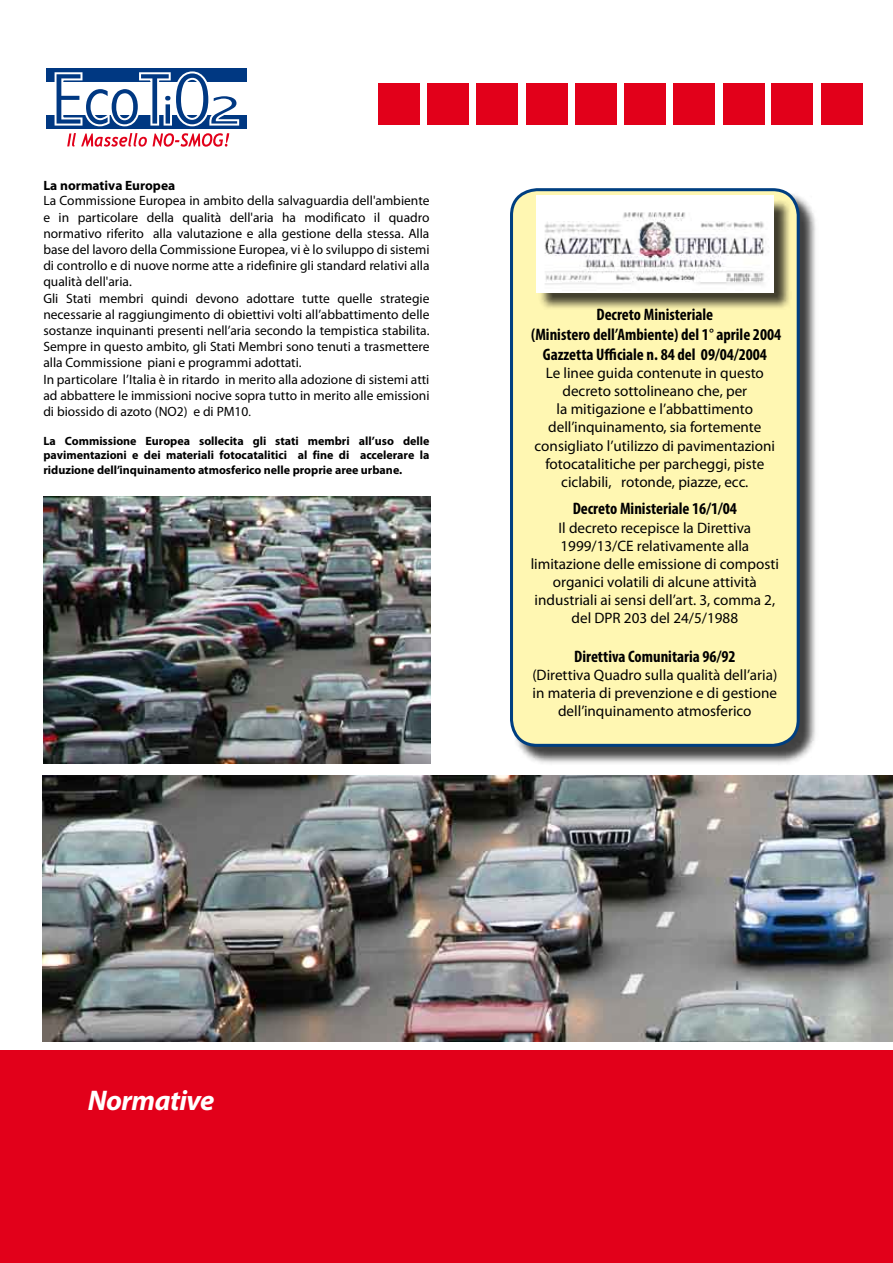
<style>
.page{position:relative;width:893px;height:1263px;background:#fff}
.page>*{position:absolute;margin:0;border:0;box-sizing:border-box;transform-origin:0 0}
.t1{font:italic 700 28.5px "Myriad Pro";letter-spacing:-.02em;color:#fff}
.t2{font:700 condensed 16.65px/20px "Myriad Pro";color:#000;text-align:center}
.t3{font:15.15px/18.1px "Myriad Pro";color:#000;text-align:center}
.t4{font:13.5px/16.2px "Myriad Pro";color:#000}
.t5{font:700 13.5px "Myriad Pro";color:#000}
.t6{font:700 12px/14.4px "Myriad Pro";color:#000;text-align:justify}
.s1{font-size:12px}
</style>
<div class="page">
<div style="left:512px;top:190px;width:306px;height:575px;background:#000;opacity:.75"></div>
<div style="left:511px;top:190px;width:287px;height:555px;background:#fff7b2;border-radius:26px"></div>
<div style="left:510px;top:188px;width:290px;height:559px;border:3px solid #003f81;border-radius:26px"></div>
<div style="left:539px;top:198px;width:253px;height:112px;background:#000;opacity:.75"></div>
<img style="left:536px;top:196px;width:237px;height:96px">
<img style="left:43px;top:775px;width:850px;height:267px">
<img style="left:43px;top:497px;width:387px;height:267px">
<div style="left:0;top:1050px;width:893px;height:213px;background:#e2001a"></div>
<div style="left:378px;top:84px;width:41px;height:41px;background:#e2001a"></div>
<div style="left:575px;top:84px;width:41px;height:41px;background:#e2001a"></div>
<div style="left:477px;top:84px;width:41px;height:41px;background:#e2001a"></div>
<div style="left:674px;top:84px;width:41px;height:41px;background:#e2001a"></div>
<div style="left:772px;top:84px;width:41px;height:41px;background:#e2001a"></div>
<div style="left:427px;top:84px;width:41px;height:41px;background:#e2001a"></div>
<div style="left:624px;top:84px;width:42px;height:41px;background:#e2001a"></div>
<div style="left:526px;top:84px;width:41px;height:41px;background:#e2001a"></div>
<div style="left:723px;top:84px;width:41px;height:41px;background:#e2001a"></div>
<div style="left:821px;top:84px;width:41px;height:41px;background:#e2001a"></div>
<div style="left:47px;top:116px;width:200px;height:13px;background:#003882"></div>
<div style="left:47px;top:68px;width:200px;height:13px;background:#003882"></div>
<svg style="left:53px;top:71px;width:188px;height:76px"></svg>
<p class="t5" style="left:43px;top:177px;width:133px">La normativa Europea</p>
<p class="t4" style="left:43px;top:192px;width:388px">La Commissione Europea in ambito della salvaguardia dell'ambiente e in particolare della qualità dell'aria ha modificato il quadro normativo riferito alla valutazione e alla gestione della stessa. Alla base del lavoro della Commissione Europea, vi è lo sviluppo di sistemi di controllo e di nuove norme atte a ridefinire gli standard relativi alla qualità dell'aria.<br>Gli Stati membri quindi devono adottare tutte quelle strategie necessarie al raggiungimento di obiettivi volti all’abbattimento delle sostanze inquinanti presenti nell’aria secondo la tempistica stabilita.<br>Sempre in questo ambito, gli Stati Membri sono tenuti a trasmettere alla Commissione piani e programmi adottati.<br>In particolare l’Italia è in ritardo in merito alla adozione di sistemi atti ad abbattere le immissioni nocive sopra tutto in merito alle emissioni di biossido di azoto (NO2) e di PM10<span class="s1">.</span></p>
<p class="t6" style="left:43px;top:433px;width:388px">La Commissione Europea sollecita gli stati membri all’uso delle pavimentazioni e dei materiali fotocatalitici al fine di accelerare la riduzione dell’inquinamento atmosferico nelle proprie aree urbane.</p>
<p class="t2" style="left:531px;top:304px;width:252px">Decreto Ministeriale<br>(Ministero dell’Ambiente) del 1° aprile 2004<br>Gazzetta Ufficiale n. 84 del 09/04/2004</p>
<p class="t3" style="left:535px;top:363px;width:242px">Le linee guida contenute in questo decreto sottolineano che, per<br>la mitigazione e l’abbattimento dell’inquinamento, sia fortemente consigliato l’utilizzo di pavimentazioni fotocatalitiche per parcheggi, piste ciclabili, rotonde, piazze, ecc.</p>
<p class="t2" style="left:573px;top:498px;width:166px">Decreto Ministeriale 16/1/04</p>
<p class="t3" style="left:531px;top:518px;width:250px">Il decreto recepisce la Direttiva 1999/13/CE relativamente alla limitazione delle emissione di composti organici volatili di alcune attività industriali ai sensi dell’art. 3, comma 2, del DPR 203 del 24/5/1988</p>
<p class="t2" style="left:574px;top:646px;width:163px">Direttiva Comunitaria 96/92</p>
<p class="t3" style="left:532px;top:665px;width:247px">(Direttiva Quadro sulla qualità dell’aria) in materia di prevenzione e di gestione dell’inquinamento atmosferico</p>
<h1 class="t1" style="left:88px;top:1082px;width:128px">Normative</h1>
</div>
